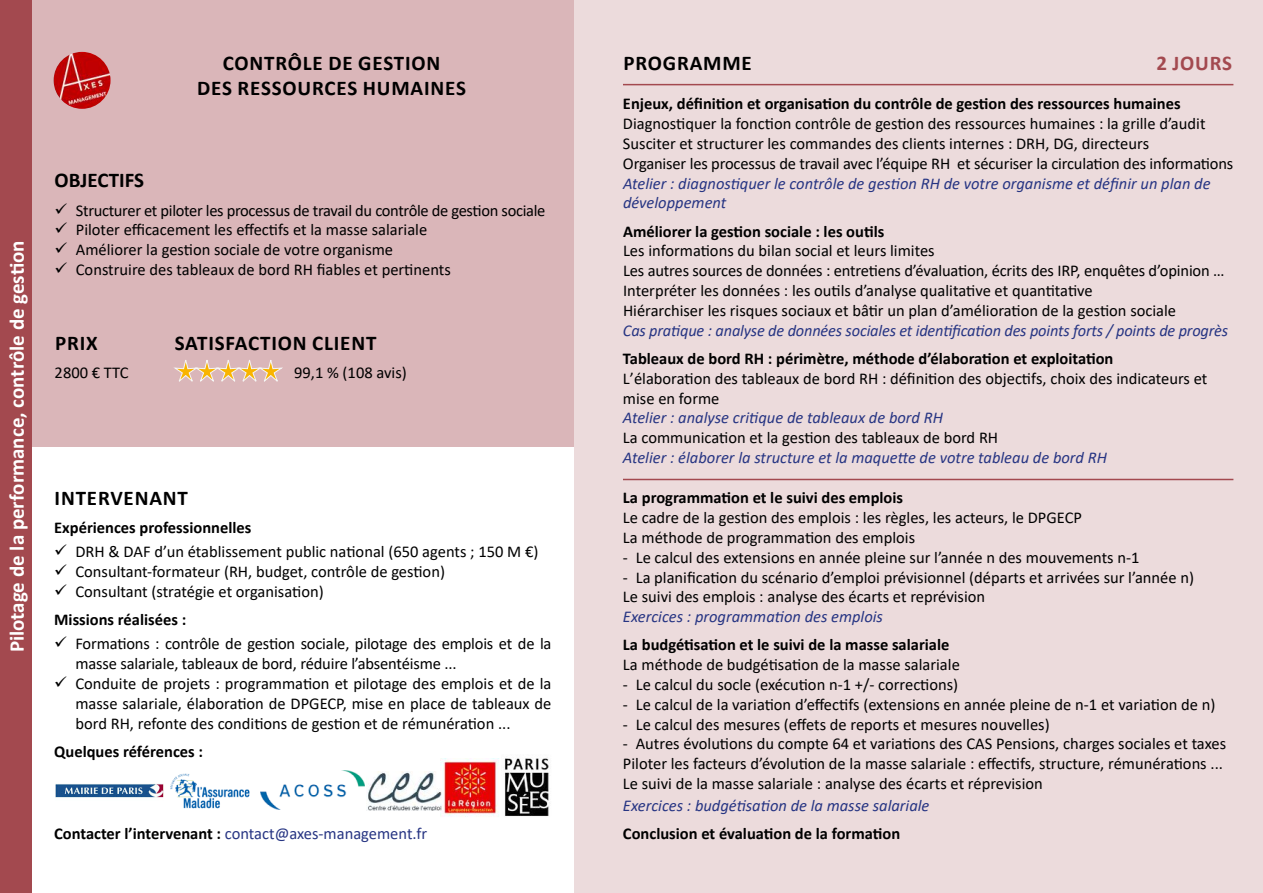
<style>
.page{position:relative;width:1263px;height:893px;background:#fff}
.page>*{position:absolute;margin:0;border:0;box-sizing:border-box;transform-origin:0 0}
.t1{font:700 21px/25.2px "Calibri";letter-spacing:.04em;color:#000;text-align:center}
.t2{font:700 21px "Calibri";color:#fff}
.t3{font:700 21px "Calibri";color:#000}
.t4{font:700 21px "Calibri";letter-spacing:.04em;color:#a3494f}
.t5{font:16.5px/19.8px "Calibri";color:#000}
.t6{font:italic 16.5px/19.8px "Calibri";color:#273583}
.t7{font:700 16.5px "Calibri";color:#000}
.t8{font:16.5px "Calibri";color:#273583}
.s1{font-weight:700;color:#000}
</style>
<div class="page">
<div style="left:32px;top:0;width:542px;height:446px;background:#dab6b9"></div>
<div style="left:574px;top:0;width:689px;height:893px;background:#ecdbdc"></div>
<hr style="left:623px;top:479px;width:610px;height:1px;background:#a3494f">
<hr style="left:623px;top:84px;width:610px;height:1px;background:#a3494f">
<svg style="left:174px;top:360px;width:109px;height:22px"></svg>
<img style="left:55px;top:784px;width:109px;height:14px">
<img style="left:260px;top:771px;width:181px;height:40px">
<img style="left:441px;top:759px;width:58px;height:58px">
<img style="left:504px;top:758px;width:46px;height:58px">
<img style="left:170px;top:773px;width:80px;height:36px">
<div style="left:0;top:0;width:32px;height:893px;background:#a3494f"></div>
<img style="left:54px;top:52px;width:57px;height:57px;border-radius:28px">
<p class="t1" style="left:197px;top:50px;width:270px">CONTRÔLE DE GESTION<br>DES RESSOURCES HUMAINES</p>
<p class="t2" style="left:2px;top:652px;width:413px;rotate:-90deg">Pilotage de la performance, contrôle de gestion</p>
<p class="t3" style="left:55px;top:165px;width:91px">OBJECTIFS</p>
<p class="t5" style="left:76px;top:200px;width:471px">Structurer et piloter les processus de travail du contrôle de gestion sociale Piloter efficacement les effectifs et la masse salariale<br>Améliorer la gestion sociale de votre organisme<br>Construire des tableaux de bord RH fiables et pertinents</p>
<p class="t1" style="left:55px;top:330px;width:44px">PRIX</p>
<p class="t5" style="left:55px;top:362px;width:76px">2800 € TTC</p>
<p class="t1" style="left:175px;top:330px;width:203px">SATISFACTION CLIENT</p>
<p class="t5" style="left:294px;top:362px;width:114px">99,1 % (108 avis)</p>
<p class="t1" style="left:55px;top:485px;width:135px">INTERVENANT</p>
<p class="t7" style="left:54px;top:516px;width:199px">Expériences professionnelles</p>
<p class="t5" style="left:75px;top:542px;width:464px">DRH &amp; DAF d’un établissement public national (650 agents ; 150 M €)<br>Consultant-formateur (RH, budget, contrôle de gestion)<br>Consultant (stratégie et organisation)</p>
<p class="t7" style="left:54px;top:608px;width:134px">Missions réalisées :</p>
<p class="t5" style="left:75px;top:634px;width:478px">Formations : contrôle de gestion sociale, pilotage des emplois et de la masse salariale, tableaux de bord, réduire l’absentéisme ...<br>Conduite de projets : programmation et pilotage des emplois et de la masse salariale, élaboration de DPGECP, mise en place de tableaux de bord RH, refonte des conditions de gestion et de rémunération ...</p>
<p class="t7" style="left:54px;top:740px;width:150px">Quelques références :</p>
<p class="t8" style="left:54px;top:822px;width:374px"><span class="s1">Contacter l’intervenant :</span> contact@axes-management.fr</p>
<p class="t1" style="left:623px;top:50px;width:130px">PROGRAMME</p>
<p class="t4" style="left:1156px;top:48px;width:77px">2 JOURS</p>
<p class="t7" style="left:623px;top:92px;width:559px">Enjeux, définition et organisation du contrôle de gestion des ressources humaines</p>
<p class="t5" style="left:623px;top:113px;width:612px">Diagnostiquer la fonction contrôle de gestion des ressources humaines : la grille d’audit<br>Susciter et structurer les commandes des clients internes : DRH, DG, directeurs<br>Organiser les processus de travail avec l’équipe RH et sécuriser la circulation des informations</p>
<p class="t6" style="left:623px;top:172px;width:589px">Atelier : diagnostiquer le contrôle de gestion RH de votre organisme et définir un plan de développement</p>
<p class="t7" style="left:623px;top:220px;width:263px">Améliorer la gestion sociale : les outils</p>
<p class="t5" style="left:623px;top:241px;width:603px">Les informations du bilan social et leurs limites<br>Les autres sources de données : entretiens d’évaluation, écrits des IRP, enquêtes d’opinion … Interpréter les données : les outils d’analyse qualitative et quantitative<br>Hiérarchiser les risques sociaux et bâtir un plan d’amélioration de la gestion sociale</p>
<p class="t6" style="left:623px;top:320px;width:607px">Cas pratique : analyse de données sociales et identification des points forts / points de progrès</p>
<p class="t7" style="left:623px;top:347px;width:492px">Tableaux de bord RH : périmètre, méthode d’élaboration et exploitation</p>
<p class="t5" style="left:623px;top:368px;width:586px">Lʼélaboration des tableaux de bord RH : définition des objectifs, choix des indicateurs et mise en forme</p>
<p class="t6" style="left:623px;top:407px;width:322px">Atelier : analyse critique de tableaux de bord RH</p>
<p class="t5" style="left:623px;top:427px;width:377px">La communication et la gestion des tableaux de bord RH</p>
<p class="t6" style="left:623px;top:447px;width:486px">Atelier : élaborer la structure et la maquette de votre tableau de bord RH</p>
<p class="t7" style="left:623px;top:486px;width:282px">La programmation et le suivi des emplois</p>
<p class="t5" style="left:623px;top:507px;width:460px">Le cadre de la gestion des emplois : les règles, les acteurs, le DPGECP<br>La méthode de programmation des emplois</p>
<p class="t5" style="left:623px;top:547px;width:518px">- Le calcul des extensions en année pleine sur l’année n des mouvements n-1</p>
<p class="t5" style="left:623px;top:567px;width:573px">- La planification du scénario d’emploi prévisionnel (départs et arrivées sur l’année n)<br>Le suivi des emplois : analyse des écarts et reprévision</p>
<p class="t6" style="left:623px;top:606px;width:262px">Exercices : programmation des emplois</p>
<p class="t7" style="left:623px;top:633px;width:328px">La budgétisation et le suivi de la masse salariale</p>
<p class="t5" style="left:623px;top:654px;width:338px">La méthode de budgétisation de la masse salariale</p>
<p class="t5" style="left:623px;top:674px;width:337px">- Le calcul du socle (exécution n-1 +/- corrections)</p>
<p class="t5" style="left:623px;top:694px;width:594px">- Le calcul de la variation d’effectifs (extensions en année pleine de n-1 et variation de n)</p>
<p class="t5" style="left:623px;top:714px;width:428px">- Le calcul des mesures (effets de reports et mesures nouvelles)</p>
<p class="t5" style="left:623px;top:734px;width:605px">- Autres évolutions du compte 64 et variations des CAS Pensions, charges sociales et taxes<br>Piloter les facteurs d’évolution de la masse salariale : effectifs, structure, rémunérations ...<br>Le suivi de la masse salariale : analyse des écarts et réprevision</p>
<p class="t6" style="left:623px;top:795px;width:308px">Exercices : budgétisation de la masse salariale</p>
<p class="t7" style="left:623px;top:822px;width:279px">Conclusion et évaluation de la formation</p>
</div>
